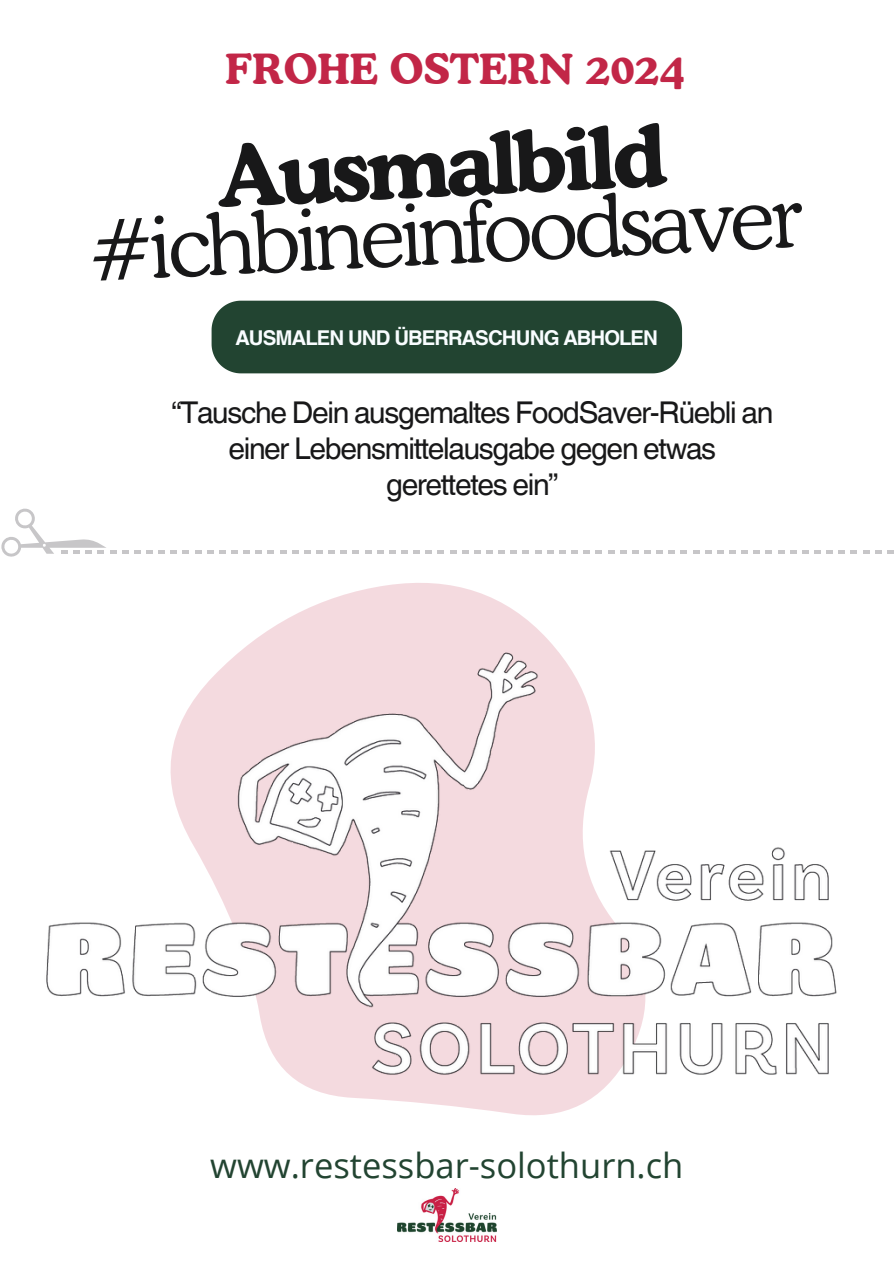
<style>
.page{position:relative;width:894px;height:1264px;background:#fff}
.page>*{position:absolute;margin:0;border:0;box-sizing:border-box;transform-origin:0 0}
.t1{font:300 84.9px/67.3px "Cooper BT";color:#181819;text-align:center}
.t2{font:700 41.4px "Cooper BT";color:#c22647}
.t3{font:34.5px "Open Sans";color:#224431}
.t4{font:30px/36px "Helvetica World";letter-spacing:-.045em;color:#181819;text-align:center}
.t5{font:700 20.4px "Helvetica World";letter-spacing:-.045em;color:#f9fdff}
.s1{font-weight:700}
</style>
<div class="page">
<div style="left:211px;top:301px;width:470px;height:72px;background:#224431"></div>
<img style="left:46px;top:583px;width:791px;height:533px">
<svg style="left:280px;top:550px;width:6px;height:3px"></svg>
<svg style="left:304px;top:550px;width:6px;height:3px"></svg>
<svg style="left:292px;top:550px;width:6px;height:3px"></svg>
<svg style="left:413px;top:550px;width:43px;height:3px"></svg>
<svg style="left:401px;top:550px;width:6px;height:3px"></svg>
<svg style="left:316px;top:550px;width:55px;height:3px"></svg>
<svg style="left:377px;top:550px;width:6px;height:3px"></svg>
<svg style="left:389px;top:550px;width:6px;height:3px"></svg>
<svg style="left:122px;top:550px;width:6px;height:3px"></svg>
<svg style="left:207px;top:550px;width:6px;height:3px"></svg>
<svg style="left:219px;top:550px;width:6px;height:3px"></svg>
<svg style="left:231px;top:550px;width:43px;height:3px"></svg>
<svg style="left:195px;top:550px;width:6px;height:3px"></svg>
<svg style="left:134px;top:550px;width:55px;height:3px"></svg>
<svg style="left:753px;top:550px;width:6px;height:3px"></svg>
<svg style="left:741px;top:550px;width:6px;height:3px"></svg>
<svg style="left:729px;top:550px;width:6px;height:3px"></svg>
<svg style="left:680px;top:550px;width:43px;height:3px"></svg>
<svg style="left:850px;top:550px;width:43px;height:3px"></svg>
<svg style="left:462px;top:550px;width:6px;height:3px"></svg>
<svg style="left:838px;top:550px;width:6px;height:3px"></svg>
<svg style="left:826px;top:550px;width:6px;height:3px"></svg>
<svg style="left:765px;top:550px;width:55px;height:3px"></svg>
<svg style="left:559px;top:550px;width:6px;height:3px"></svg>
<svg style="left:547px;top:550px;width:6px;height:3px"></svg>
<svg style="left:474px;top:550px;width:6px;height:3px"></svg>
<svg style="left:498px;top:550px;width:43px;height:3px"></svg>
<svg style="left:668px;top:550px;width:6px;height:3px"></svg>
<svg style="left:486px;top:550px;width:6px;height:3px"></svg>
<svg style="left:644px;top:550px;width:6px;height:3px"></svg>
<svg style="left:656px;top:550px;width:6px;height:3px"></svg>
<svg style="left:571px;top:550px;width:6px;height:3px"></svg>
<svg style="left:583px;top:550px;width:55px;height:3px"></svg>
<svg style="left:1px;top:508px;width:115px;height:49px"></svg>
<img style="left:397px;top:1188px;width:99px;height:53px">
<h4 class="t2" style="left:225px;top:43px;width:460px">FROHE OSTERN 2024</h4>
<p class="t1" style="left:83px;top:151px;width:716px;rotate:-3deg"><span class="s1">Ausmalbild </span>#ichbineinfoodsaver</p>
<p class="t5" style="left:235px;top:321px;width:424px">AUSMALEN UND ÜBERRASCHUNG ABHOLEN</p>
<p class="t4" style="left:171px;top:395px;width:603px">“Tausche Dein ausgemaltes FoodSaver-Rüebli an einer Lebensmittelausgabe gegen etwas gerettetes ein”</p>
<p class="t3" style="left:210px;top:1140px;width:474px">www.restessbar-solothurn.ch</p>
</div>
